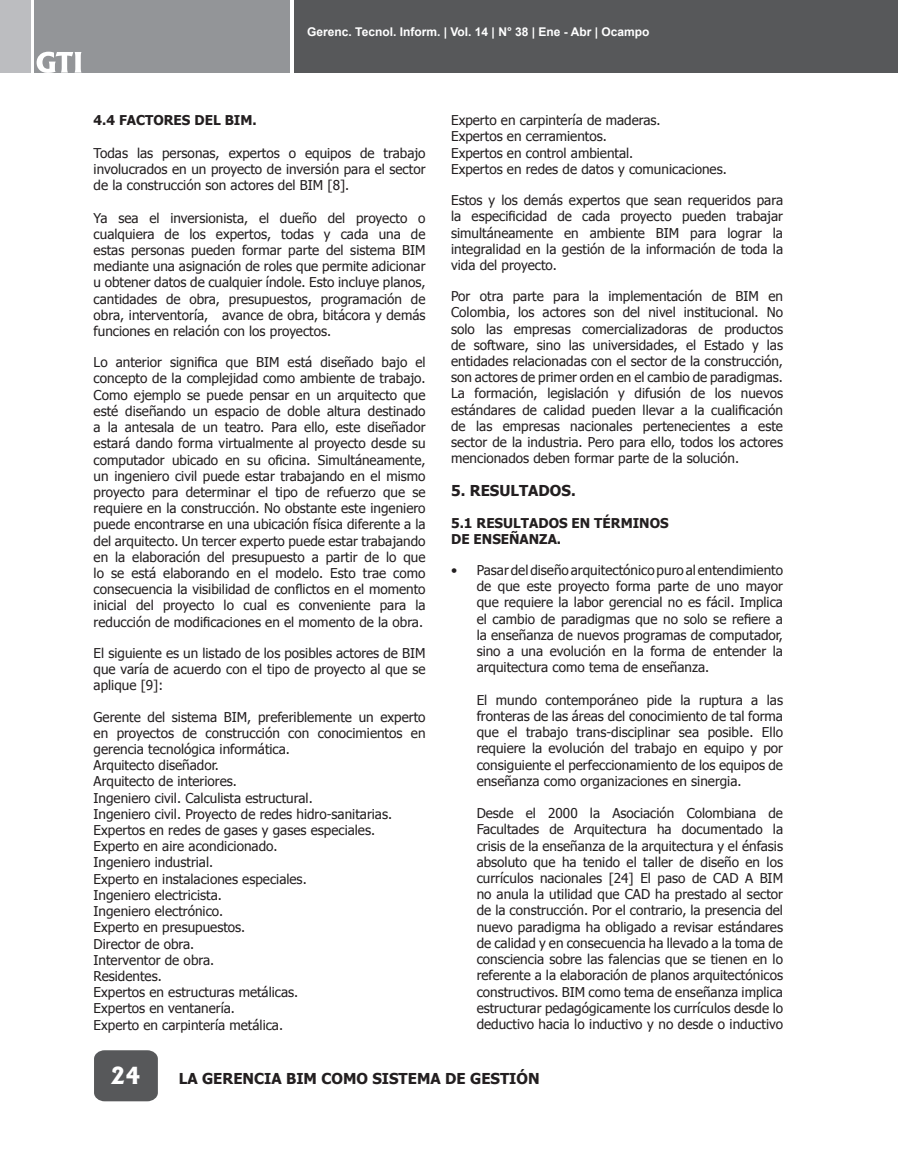
<style>
.page{position:relative;width:898px;height:1166px;background:#fff}
.page>*{position:absolute;margin:0;border:0;box-sizing:border-box;transform-origin:0 0}
.t1{font:800 22.5px "Albertus";color:#fff}
.t2{font:700 15px "Tahoma";color:#231f20}
.t3{font:13.5px/16.2px "Tahoma";color:#231f20;text-align:justify}
.t4{font:700 13.5px/16.2px "Tahoma";color:#231f20}
.t5{font:700 12px "Arial";color:#fff}
</style>
<div class="page">
<div style="left:890px;top:0;width:7px;height:73px;background:#57585a"></div>
<div style="left:293px;top:0;width:596px;height:73px;background:#57585a"></div>
<div style="left:34px;top:0;width:255px;height:73px;background:#939598"></div>
<div style="left:0;top:0;width:30px;height:73px;background:#bcbdc0"></div>
<div style="left:94px;top:1050px;width:64px;height:50px;background:#57585a"></div>
<svg style="left:37px;top:52px;width:44px;height:21px"></svg>
<p class="t5" style="left:307px;top:24px;width:344px">Gerenc. Tecnol. Inform. | Vol. 14 | N° 38 | Ene - Abr | Ocampo</p>
<p class="t4" style="left:94px;top:111px;width:164px">4.4 FACTORES DEL BIM.</p>
<p class="t3" style="left:94px;top:144px;width:333px">Todas las personas, expertos o equipos de trabajo involucrados en un proyecto de inversión para el sector de la construcción son actores del BIM [8].</p>
<p class="t3" style="left:94px;top:209px;width:333px">Ya sea el inversionista, el dueño del proyecto o cualquiera de los expertos, todas y cada una de estas personas pueden formar parte del sistema BIM mediante una asignación de roles que permite adicionar u obtener datos de cualquier índole. Esto incluye planos, cantidades de obra, presupuestos, programación de obra, interventoría, avance de obra, bitácora y demás funciones en relación con los proyectos.</p>
<p class="t3" style="left:94px;top:353px;width:333px">Lo anterior significa que BIM está diseñado bajo el concepto de la complejidad como ambiente de trabajo.<br>Como ejemplo se puede pensar en un arquitecto que esté diseñando un espacio de doble altura destinado a la antesala de un teatro. Para ello, este diseñador estará dando forma virtualmente al proyecto desde su computador ubicado en su oficina. Simultáneamente, un ingeniero civil puede estar trabajando en el mismo proyecto para determinar el tipo de refuerzo que se requiere en la construcción. No obstante este ingeniero puede encontrarse en una ubicación física diferente a la del arquitecto. Un tercer experto puede estar trabajando en la elaboración del presupuesto a partir de lo que lo se está elaborando en el modelo. Esto trae como consecuencia la visibilidad de conflictos en el momento inicial del proyecto lo cual es conveniente para la reducción de modificaciones en el momento de la obra.</p>
<p class="t3" style="left:94px;top:644px;width:333px">El siguiente es un listado de los posibles actores de BIM que varía de acuerdo con el tipo de proyecto al que se aplique [9]:</p>
<p class="t3" style="left:94px;top:707px;width:333px;text-align:left">Gerente del sistema BIM, preferiblemente un experto en proyectos de construcción con conocimientos en gerencia tecnológica informática.<br>Arquitecto diseñador.<br>Arquitecto de interiores.<br>Ingeniero civil. Calculista estructural.<br>Ingeniero civil. Proyecto de redes hidro-sanitarias.<br>Expertos en redes de gases y gases especiales.<br>Experto en aire acondicionado.<br>Ingeniero industrial.<br>Experto en instalaciones especiales.<br>Ingeniero electricista.<br>Ingeniero electrónico.<br>Experto en presupuestos.<br>Director de obra.<br>Interventor de obra.<br>Residentes.<br>Expertos en estructuras metálicas.<br>Expertos en ventanería.<br>Experto en carpintería metálica.</p>
<p class="t3" style="left:451px;top:112px;width:277px;text-align:left">Experto en carpintería de maderas.<br>Expertos en cerramientos.<br>Expertos en control ambiental.<br>Expertos en redes de datos y comunicaciones.</p>
<p class="t3" style="left:451px;top:191px;width:333px">Estos y los demás expertos que sean requeridos para la especificidad de cada proyecto pueden trabajar simultáneamente en ambiente BIM para lograr la integralidad en la gestión de la información de toda la vida del proyecto.</p>
<p class="t3" style="left:451px;top:287px;width:333px">Por otra parte para la implementación de BIM en Colombia, los actores son del nivel institucional. No solo las empresas comercializadoras de productos de software, sino las universidades, el Estado y las entidades relacionadas con el sector de la construcción, son actores de primer orden en el cambio de paradigmas.<br>La formación, legislación y difusión de los nuevos estándares de calidad pueden llevar a la cualificación de las empresas nacionales pertenecientes a este sector de la industria. Pero para ello, todos los actores mencionados deben formar parte de la solución.</p>
<p class="t2" style="left:451px;top:480px;width:126px">5. RESULTADOS.</p>
<p class="t4" style="left:451px;top:513px;width:219px">5.1 RESULTADOS EN TÉRMINOS<br>DE ENSEÑANZA.</p>
<p class="t3" style="left:476px;top:561px;width:308px;text-indent:-26px">• Pasar del diseño arquitectónico puro al entendimiento de que este proyecto forma parte de uno mayor que requiere la labor gerencial no es fácil. Implica el cambio de paradigmas que no solo se refiere a la enseñanza de nuevos programas de computador, sino a una evolución en la forma de entender la arquitectura como tema de enseñanza.</p>
<p class="t3" style="left:476px;top:691px;width:308px">El mundo contemporáneo pide la ruptura a las fronteras de las áreas del conocimiento de tal forma que el trabajo trans-disciplinar sea posible. Ello requiere la evolución del trabajo en equipo y por consiguiente el perfeccionamiento de los equipos de enseñanza como organizaciones en sinergia.</p>
<p class="t3" style="left:476px;top:804px;width:308px">Desde el 2000 la Asociación Colombiana de Facultades de Arquitectura ha documentado la crisis de la enseñanza de la arquitectura y el énfasis absoluto que ha tenido el taller de diseño en los currículos nacionales [24] El paso de CAD A BIM no anula la utilidad que CAD ha prestado al sector de la construcción. Por el contrario, la presencia del nuevo paradigma ha obligado a revisar estándares de calidad y en consecuencia ha llevado a la toma de consciencia sobre las falencias que se tienen en lo referente a la elaboración de planos arquitectónicos constructivos. BIM como tema de enseñanza implica estructurar pedagógicamente los currículos desde lo deductivo hacia lo inductivo y no desde o inductivo</p>
<h1 class="t1" style="left:110px;top:1061px;width:31px">24</h1>
<p class="t2" style="left:179px;top:1067px;width:362px">LA GERENCIA BIM COMO SISTEMA DE GESTIÓN</p>
</div>
